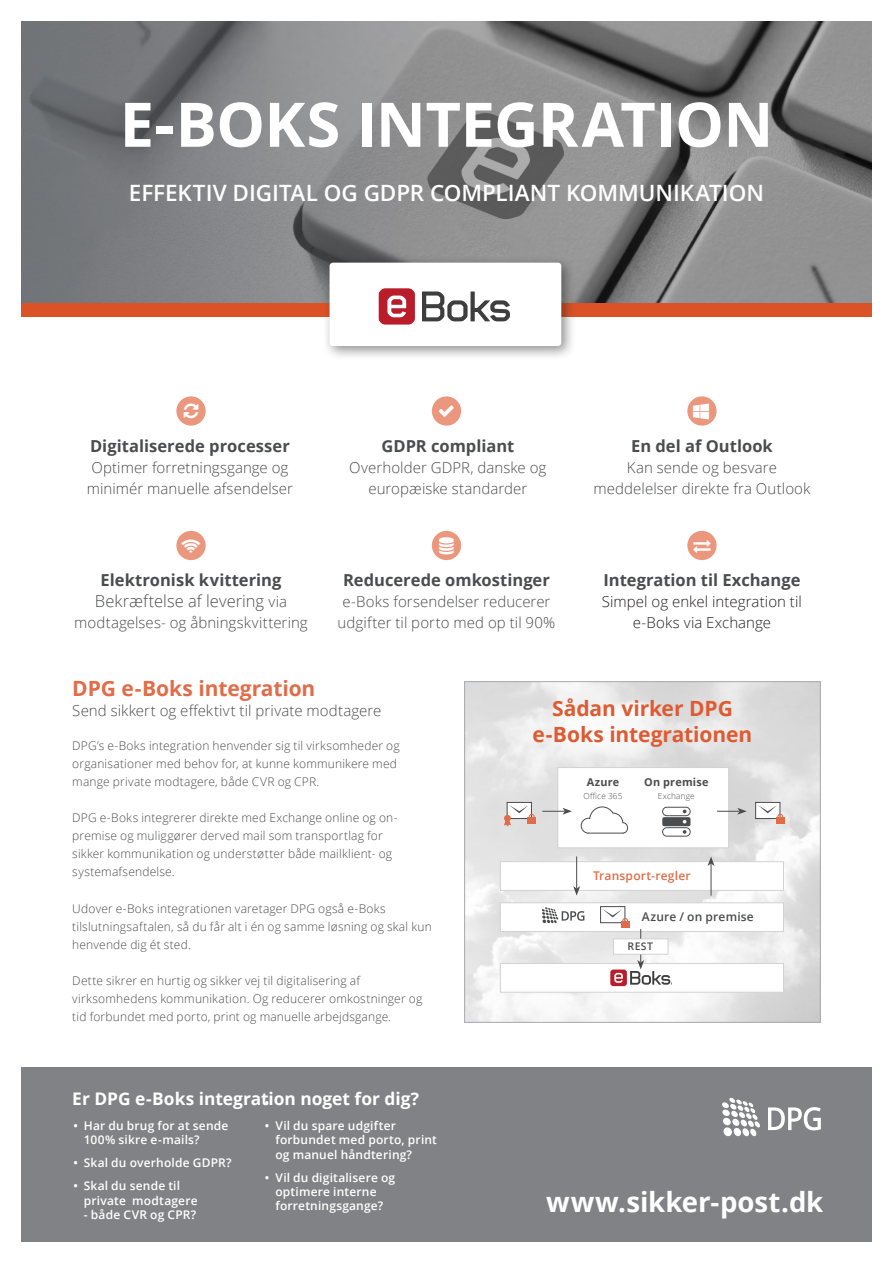
<style>
.page{position:relative;width:893px;height:1263px;background:#fff}
.page>*{position:absolute;margin:0;border:0;box-sizing:border-box;transform-origin:0 0}
.t1{font:700 61.5px "Open Sans";letter-spacing:-.01em;color:#fff}
.t2{font:700 27.6px "Open Sans";color:#fff}
.t3{font:600 22.5px "Open Sans";letter-spacing:-.005em;color:#fff}
.t4{font:700 21px "Open Sans";letter-spacing:-.005em;color:#de5b32}
.t5{font:700 21px "Open Sans";letter-spacing:-.005em;color:#e16c47}
.t6{font:700 17.4px "Open Sans";color:#fff}
.t7{font:700 16.5px "Open Sans";color:#4b4c4d}
.t8{font:300 16.5px "Open Sans";color:#4b4c4d}
.t9{font:300 15px/21px "Open Sans";letter-spacing:.005em;color:#4b4c4d;text-align:center}
.t10{font:300 15px/21px "Open Sans";letter-spacing:.005em;color:#231f20;text-align:center}
.t11{font:300 12px/18px "Open Sans";letter-spacing:.015em;color:#4b4c4d}
.t12{font:600 12px/14.4px "Open Sans";letter-spacing:.015em;color:#fff}
.t13{font:600 12px "Open Sans";letter-spacing:.015em;color:#e16c47}
.t14{font:600 12px "Open Sans";letter-spacing:.015em;color:#4b4c4d}
.t15{font:700 10.95px "Open Sans";letter-spacing:.02em;color:#4b4c4d}
.t16{font:600 10.5px "Open Sans";color:#4b4c4d}
.t17{font:300 8.25px "Open Sans";letter-spacing:.025em;color:#4b4c4d}
.s1{font-size:15px}
</style>
<div class="page">
<div style="left:21px;top:1067px;width:851px;height:175px;background:#808285"></div>
<img style="left:466px;top:683px;width:353px;height:338px">
<div style="left:464px;top:681px;width:357px;height:342px;border:1px solid #a8a9ad"></div>
<img style="left:21px;top:21px;width:851px;height:282px">
<div style="left:21px;top:303px;width:851px;height:14px;background:#dc5227"></div>
<div style="left:176px;top:396px;width:30px;height:30px;background:#ea977d;border-radius:50%"></div>
<div style="left:176px;top:531px;width:30px;height:29px;background:#ea977d;border-radius:50%"></div>
<div style="left:432px;top:396px;width:29px;height:30px;background:#ea977d;border-radius:50%"></div>
<div style="left:432px;top:531px;width:29px;height:29px;background:#ea977d;border-radius:50%"></div>
<div style="left:687px;top:396px;width:30px;height:30px;background:#ea977d;border-radius:50%"></div>
<div style="left:687px;top:531px;width:30px;height:29px;background:#ea977d;border-radius:50%"></div>
<svg style="left:768px;top:1107px;width:53px;height:23px"></svg>
<svg style="left:722px;top:1097px;width:38px;height:39px"></svg>
<div style="left:322px;top:255px;width:254px;height:106px;background:#231f20;opacity:.5"></div>
<div style="left:330px;top:263px;width:231px;height:83px;background:#fff;border-radius:3px"></div>
<svg style="left:422px;top:291px;width:88px;height:30px"></svg>
<svg style="left:379px;top:288px;width:36px;height:37px"></svg>
<div style="left:557px;top:767px;width:172px;height:81px;background:#fff;border:1px solid #d1d2d4"></div>
<div style="left:662px;top:827px;width:28px;height:9px;border:1px solid #4b4c4d;border-radius:4px"></div>
<div style="left:662px;top:807px;width:28px;height:9px;border:1px solid #4b4c4d;border-radius:4px"></div>
<svg style="left:662px;top:810px;width:28px;height:24px"></svg>
<svg style="left:581px;top:806px;width:47px;height:46px"></svg>
<svg style="left:542px;top:808px;width:30px;height:7px"></svg>
<svg style="left:717px;top:808px;width:30px;height:7px"></svg>
<div style="left:500px;top:861px;width:284px;height:30px;background:#fff;border:1px solid #d1d2d4"></div>
<div style="left:500px;top:902px;width:284px;height:30px;background:#fff;border:1px solid #d1d2d4"></div>
<div style="left:500px;top:963px;width:284px;height:29px;background:#fff;border:1px solid #d1d2d4"></div>
<div style="left:613px;top:939px;width:55px;height:15px;background:#fff;border:1px solid #d1d2d4"></div>
<hr style="left:576px;top:856px;width:1px;height:32px;background:#4b4c4d">
<svg style="left:573px;top:886px;width:7px;height:10px"></svg>
<hr style="left:711px;top:863px;width:1px;height:33px;background:#4b4c4d">
<svg style="left:708px;top:856px;width:6px;height:10px"></svg>
<div style="left:600px;top:906px;width:25px;height:17px;background:#fff;border:1px solid #4b4c4d"></div>
<div style="left:755px;top:802px;width:25px;height:17px;background:#fff;border:1px solid #4b4c4d"></div>
<div style="left:507px;top:802px;width:25px;height:17px;background:#fff;border:1px solid #4b4c4d"></div>
<svg style="left:603px;top:909px;width:25px;height:14px"></svg>
<div style="left:621px;top:921px;width:8px;height:7px;background:#e16c47"></div>
<svg style="left:758px;top:805px;width:26px;height:14px"></svg>
<div style="left:776px;top:817px;width:8px;height:7px;background:#e16c47"></div>
<div style="left:527px;top:817px;width:9px;height:7px;background:#e16c47"></div>
<svg style="left:542px;top:907px;width:42px;height:16px"></svg>
<svg style="left:610px;top:954px;width:60px;height:32px"></svg>
<svg style="left:504px;top:805px;width:31px;height:21px"></svg>
<p class="t1" style="left:120px;top:81px;width:655px">E-BOKS INTEGRATION</p>
<p class="t3" style="left:129px;top:177px;width:636px">EFFEKTIV DIGITAL OG GDPR COMPLIANT KOMMUNIKATION</p>
<p class="t7" style="left:90px;top:434px;width:201px">Digitaliserede processer</p>
<p class="t9" style="left:87px;top:456px;width:208px">Optimer forretningsgange og minimér manuelle afsendelser</p>
<p class="t7" style="left:101px;top:568px;width:182px">Elektronisk kvittering</p>
<p class="t8" style="left:95px;top:590px;width:194px">Bekræftelse af levering <span class="s1">via</span></p>
<p class="t9" style="left:74px;top:612px;width:235px">modtagelses- og åbningskvittering</p>
<p class="t7" style="left:381px;top:434px;width:134px">GDPR compliant</p>
<p class="t9" style="left:349px;top:456px;width:199px">Overholder GDPR, danske og europæiske standarder</p>
<p class="t7" style="left:343px;top:568px;width:208px">Reducerede omkostinger</p>
<p class="t9" style="left:338px;top:591px;width:219px">e-Boks forsendelser reducerer udgifter til porto med op til 90%</p>
<p class="t7" style="left:631px;top:434px;width:143px">En del af Outlook</p>
<p class="t9" style="left:593px;top:456px;width:218px">Kan sende og besvare meddelelser direkte fra Outlook</p>
<p class="t7" style="left:603px;top:568px;width:199px">Integration til Exchange</p>
<p class="t10" style="left:602px;top:591px;width:202px">Simpel og enkel integration til e-Boks via Exchange</p>
<p class="t5" style="left:72px;top:674px;width:245px">DPG e-Boks integration</p>
<p class="t9" style="left:72px;top:700px;width:311px">Send sikkert og effektivt til private modtagere</p>
<p class="t11" style="left:72px;top:737px;width:329px">DPG’s e-Boks integration henvender sig til virksomheder og organisationer med behov for, at kunne kommunikere med mange private modtagere, både CVR og CPR.</p>
<p class="t11" style="left:72px;top:809px;width:327px">DPG e-Boks integrerer direkte med Exchange online og on&shy;premise og muliggører derved mail som transportlag for sikker kommunikation og understøtter både mailklient- og systemafsendelse.</p>
<p class="t11" style="left:72px;top:899px;width:361px">Udover e-Boks integrationen varetager DPG også e-Boks tilslutningsaftalen, så du får alt i én og samme løsning og skal kun henvende dig ét sted.</p>
<p class="t11" style="left:72px;top:971px;width:352px">Dette sikrer en hurtig og sikker vej til digitalisering af virksomhedens kommunikation. Og reducerer omkostninger og tid forbundet med porto, print og manuelle arbejdsgange.</p>
<p class="t6" style="left:72px;top:1086px;width:348px">Er DPG e-Boks integration noget for dig?</p>
<p class="t12" style="left:265px;top:1095px;width:6px">•</p>
<p class="t12" style="left:275px;top:1118px;width:163px;text-indent:-10px">• Vil du spare udgifter forbundet med porto, print og manuel håndtering?</p>
<p class="t12" style="left:275px;top:1170px;width:121px;text-indent:-10px">• Vil du digitalisere og optimere interne forretningsgange?</p>
<p class="t12" style="left:84px;top:1118px;width:146px;text-indent:-10px">• Har du brug for at sende<br>100% sikre e-mails?</p>
<p class="t12" style="left:73px;top:1155px;width:160px">• Skal du overholde GDPR?</p>
<p class="t12" style="left:84px;top:1178px;width:115px;text-indent:-10px">• Skal du sende til private modtagere</p>
<p class="t12" style="left:84px;top:1207px;width:114px">- både CVR og CPR?</p>
<p class="t4" style="left:552px;top:694px;width:182px">Sådan virker DPG</p>
<p class="t4" style="left:532px;top:719px;width:221px">e-Boks integrationen</p>
<p class="t15" style="left:587px;top:774px;width:34px">Azure</p>
<p class="t17" style="left:583px;top:790px;width:40px">Office 365</p>
<p class="t15" style="left:644px;top:774px;width:66px">On premise</p>
<p class="t17" style="left:658px;top:790px;width:38px">Exchange</p>
<p class="t13" style="left:593px;top:868px;width:99px">Transport-regler</p>
<p class="t14" style="left:642px;top:908px;width:113px">Azure / on premise</p>
<p class="t16" style="left:628px;top:938px;width:27px">REST</p>
<p class="t2" style="left:546px;top:1182px;width:279px">www.sikker-post.dk</p>
</div>
